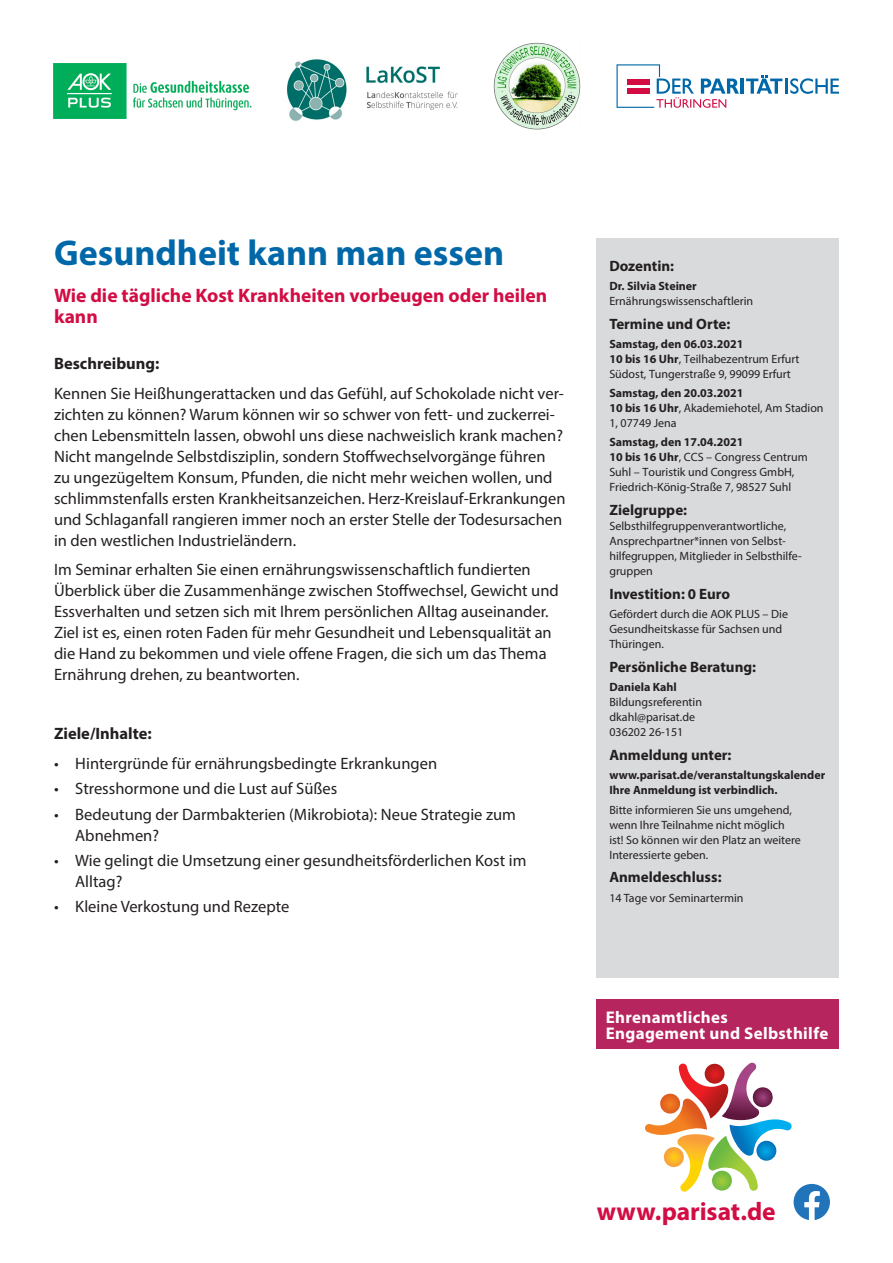
<style>
.page{position:relative;width:893px;height:1263px;background:#fff}
.page>*{position:absolute;margin:0;border:0;box-sizing:border-box;transform-origin:0 0}
.Headilne_1{font:700 36px "Myriad Pro";color:#0068a9}
.t1{font:700 25.5px "Myriad Pro";letter-spacing:-.005em;color:#d20d44}
.Headilne_2{font:700 19.5px/21px "Myriad Pro";color:#d20d44}
.t2{font:700 16.95px/16.5px "Myriad Pro";letter-spacing:.02em;color:#fff}
.Fließtext{font:16.5px/21px "Myriad Pro";color:#231f20}
.Headline_3{font:700 16.5px "Myriad Pro";color:#231f20}
.Seitenleiste__Headli{font:700 15px "Myriad Pro";color:#231f20}
.Seitenleiste{font:12px/15px "Myriad Pro";color:#231f20}
.Seitenleiste__Headli-2{font:12px/15px "Myriad Pro";color:#231f20}
.Seitenleiste-2{font:700 12px/15px "Myriad Pro";color:#231f20}
.Datum{font:700 12px "Myriad Pro";color:#231f20}
.s1{font-weight:700}
</style>
<div class="page">
<hr style="left:740px;top:79px;width:4px;height:15px;background:#0068a9">
<svg style="left:746px;top:75px;width:93px;height:19px"></svg>
<svg style="left:616px;top:64px;width:123px;height:44px"></svg>
<img style="left:493px;top:43px;width:88px;height:87px">
<img style="left:53px;top:63px;width:199px;height:56px">
<img style="left:287px;top:59px;width:171px;height:62px">
<div style="left:597px;top:1000px;width:242px;height:49px;background:#b6255e"></div>
<svg style="left:645px;top:1063px;width:185px;height:157px"></svg>
<img style="left:703px;top:1064px;width:23px;height:21px">
<div style="left:597px;top:238px;width:242px;height:740px;background:#d9dadc"></div>
<p class="Headilne_1" style="left:54px;top:230px;width:452px">Gesundheit kann man essen</p>
<p class="Headilne_2" style="left:54px;top:284px;width:495px">Wie die tägliche Kost Krankheiten vorbeugen oder heilen kann</p>
<p class="Headline_3" style="left:54px;top:353px;width:107px">Beschreibung:</p>
<p class="Fließtext" style="left:54px;top:383px;width:513px">Kennen Sie Heißhungerattacken und das Gefühl, auf Schokolade nicht ver&shy;zichten zu können? Warum können wir so schwer von fett- und zuckerrei&shy;chen Lebensmitteln lassen, obwohl uns diese nachweislich krank machen?<br>Nicht mangelnde Selbstdisziplin, sondern Stoffwechselvorgänge führen zu ungezügeltem Konsum, Pfunden, die nicht mehr weichen wollen, und schlimmstenfalls ersten Krankheitsanzeichen. Herz-Kreislauf-Erkrankungen und Schlaganfall rangieren immer noch an erster Stelle der Todesursachen in den westlichen Industrieländern.</p>
<p class="Fließtext" style="left:54px;top:559px;width:506px">Im Seminar erhalten Sie einen ernährungswissenschaftlich fundierten Überblick über die Zusammenhänge zwischen Stoffwechsel, Gewicht und Essverhalten und setzen sich mit Ihrem persönlichen Alltag auseinander.<br>Ziel ist es, einen roten Faden für mehr Gesundheit und Lebensqualität an die Hand zu bekommen und viele offene Fragen, die sich um das Thema Ernährung drehen, zu beantworten.</p>
<p class="Headline_3" style="left:54px;top:723px;width:99px">Ziele/Inhalte:</p>
<p class="Fließtext" style="left:54px;top:753px;width:385px">• Hintergründe für ernährungsbedingte Erkrankungen</p>
<p class="Fließtext" style="left:54px;top:778px;width:285px">• Stresshormone und die Lust auf Süßes</p>
<p class="Fließtext" style="left:75px;top:803px;width:442px;text-indent:-21px">• Bedeutung der Darmbakterien (Mikrobiota): Neue Strategie zum<br>Abnehmen?</p>
<p class="Fließtext" style="left:75px;top:849px;width:453px;text-indent:-21px">• Wie gelingt die Umsetzung einer gesundheitsförderlichen Kost im<br>Alltag?</p>
<p class="Fließtext" style="left:54px;top:896px;width:237px">• Kleine Verkostung und Rezepte</p>
<p class="Seitenleiste__Headli" style="left:609px;top:256px;width:66px">Dozentin:</p>
<p class="Seitenleiste" style="left:609px;top:278px;width:145px"><span class="s1">Dr. Silvia Steiner<br></span>Ernährungswissenschaftlerin</p>
<p class="Seitenleiste__Headli" style="left:609px;top:314px;width:122px">Termine und Orte:</p>
<p class="Datum" style="left:609px;top:336px;width:136px">Samstag, den 06.03.2021</p>
<p class="Seitenleiste" style="left:609px;top:351px;width:191px"><span class="s1">10 bis 16 Uhr</span>, Teilhabezentrum Erfurt<br>Südost, Tungerstraße 9, 99099 Erfurt</p>
<p class="Datum" style="left:609px;top:385px;width:136px">Samstag, den 20.03.2021</p>
<p class="Seitenleiste" style="left:609px;top:400px;width:216px"><span class="s1">10 bis 16 Uhr</span>, Akademiehotel, Am Stadion<br>1, 07749 Jena</p>
<p class="Datum" style="left:609px;top:435px;width:136px">Samstag, den 17.04.2021</p>
<p class="Seitenleiste" style="left:609px;top:450px;width:200px"><span class="s1">10 bis 16 Uhr</span>, CCS – Congress Centrum<br>Suhl – Touristik und Congress GmbH,<br>Friedrich-König-Straße 7, 98527 Suhl</p>
<p class="Seitenleiste__Headli" style="left:609px;top:500px;width:79px">Zielgruppe:</p>
<p class="Seitenleiste__Headli-2" style="left:609px;top:518px;width:194px">Selbsthilfegruppenverantwortliche,<br>Ansprechpartner*innen von Selbst&shy;hilfegruppen, Mitglieder in Selbsthilfe&shy;gruppen</p>
<p class="Seitenleiste__Headli" style="left:609px;top:584px;width:122px">Investition: 0 Euro</p>
<p class="Seitenleiste" style="left:609px;top:606px;width:180px">Gefördert durch die AOK PLUS – Die<br>Gesundheitskasse für Sachsen und<br>Thüringen.</p>
<p class="Seitenleiste__Headli" style="left:609px;top:657px;width:148px">Persönliche Beratung:</p>
<p class="Seitenleiste" style="left:609px;top:679px;width:94px"><span class="s1">Daniela Kahl<br></span>Bildungsreferentin dkahl@parisat.de<br>036202 26-151</p>
<p class="Seitenleiste__Headli" style="left:609px;top:745px;width:124px">Anmeldung unter:</p>
<p class="Seitenleiste-2" style="left:609px;top:767px;width:217px">www.parisat.de/veranstaltungskalender<br>Ihre Anmeldung ist verbindlich.</p>
<p class="Seitenleiste" style="left:609px;top:802px;width:193px">Bitte informieren Sie uns umgehend, wenn Ihre Teilnahme nicht möglich ist! So können wir den Platz an weitere<br>Interessierte geben.</p>
<p class="Seitenleiste__Headli" style="left:609px;top:867px;width:114px">Anmeldeschluss:</p>
<p class="Seitenleiste" style="left:609px;top:890px;width:136px">14 Tage vor Seminartermin</p>
<p class="t2" style="left:606px;top:1008px;width:224px">Ehrenamtliches<br>Engagement und Selbsthilfe</p>
<h2 class="t1" style="left:597px;top:1194px;width:180px">www.parisat.de</h2>
</div>
